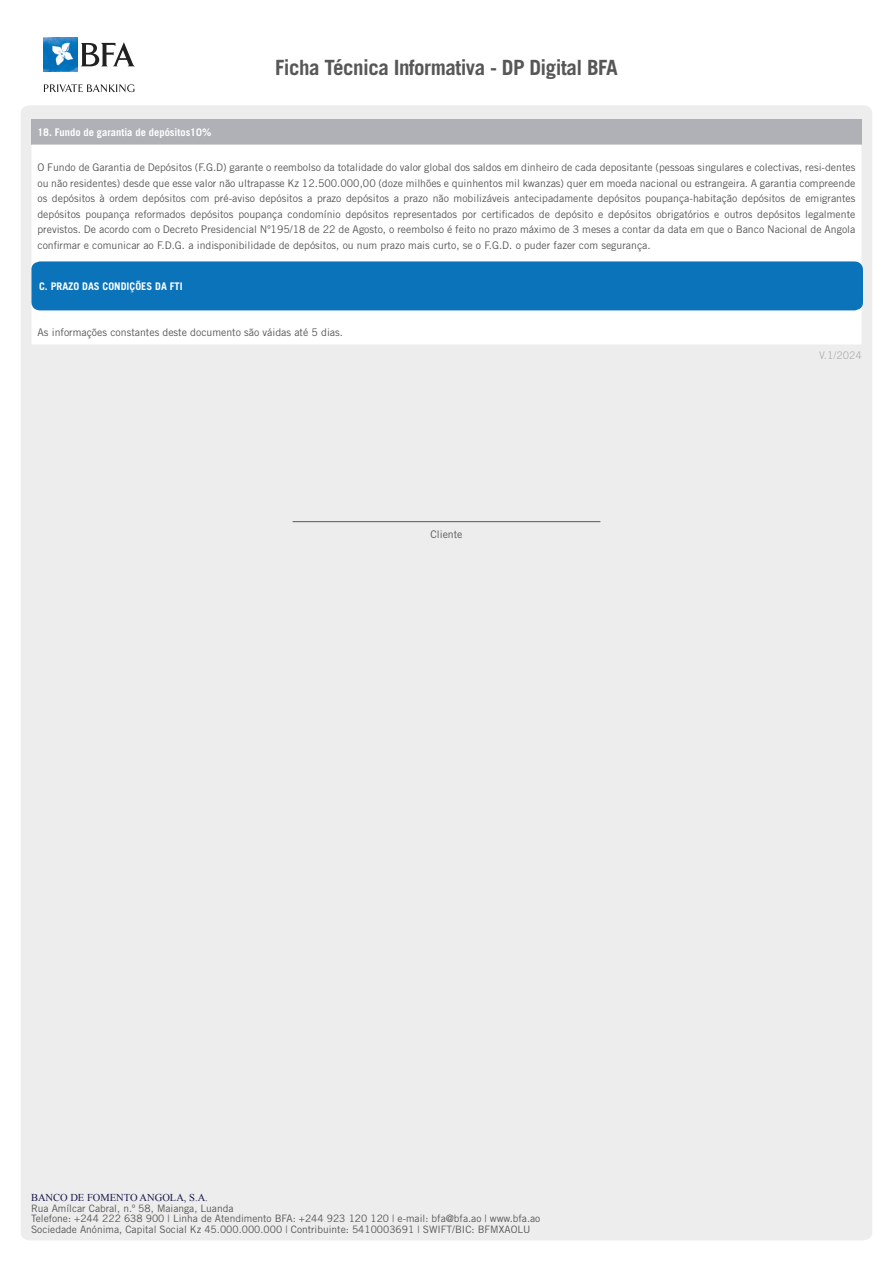
<style>
.page{position:relative;width:893px;height:1263px;background:#fff}
.page>*{position:absolute;margin:0;border:0;box-sizing:border-box;transform-origin:0 0}
.t1{font:700 21px "Trade Gothic LT Std";letter-spacing:-.025em;color:#575756}
.t2{font:10.5px/15.6px "Trade Gothic LT Std";color:#575756;text-align:justify}
.t3{font:700 10.5px "Trade Gothic LT Std";color:#fff}
.t4{font:10.5px "Times New Roman";color:#17174b}
.t5{font:10.5px "Trade Gothic LT Std";color:#b3b2b2}
.t6{font:10.2px/10.5px "Trade Gothic LT Std";color:#575756}
</style>
<div class="page">
<img style="left:43px;top:38px;width:34px;height:33px">
<svg style="left:81px;top:42px;width:54px;height:24px"></svg>
<svg style="left:44px;top:84px;width:91px;height:8px"></svg>
<div style="left:21px;top:105px;width:851px;height:1135px;background:#ededed"></div>
<div style="left:31px;top:119px;width:830px;height:26px;background:#b0b1b6"></div>
<svg style="left:31px;top:145px;width:830px;height:199px"></svg>
<hr style="left:293px;top:521px;width:307px;height:1px;background:#575756">
<div style="left:31px;top:261px;width:832px;height:49px;background:#0a73ba"></div>
<h1 class="t1" style="left:275px;top:55px;width:344px">Ficha Técnica Informativa - DP Digital BFA</h1>
<p class="t3" style="left:37px;top:125px;width:175px">18. Fundo de garantia de depósitos10%</p>
<p class="t2" style="left:37px;top:159px;width:819px">O Fundo de Garantia de Depósitos (F.G.D) garante o reembolso da totalidade do valor global dos saldos em dinheiro de cada depositante (pessoas singulares e colectivas, resi-dentes ou não residentes) desde que esse valor não ultrapasse Kz 12.500.000,00 (doze milhões e quinhentos mil kwanzas) quer em moeda nacional ou estrangeira. A garantia compreende os depósitos à ordem depósitos com pré-aviso depósitos a prazo depósitos a prazo não mobilizáveis antecipadamente depósitos poupança-habitação depósitos de emigrantes depósitos poupança reformados depósitos poupança condomínio depósitos representados por certificados de depósito e depósitos obrigatórios e outros depósitos legalmente previstos. De acordo com o Decreto Presidencial Nº195/18 de 22 de Agosto, o reembolso é feito no prazo máximo de 3 meses a contar da data em que o Banco Nacional de Angola confirmar e comunicar ao F.D.G. a indisponibilidade de depósitos, ou num prazo mais curto, se o F.G.D. o puder fazer com segurança.</p>
<p class="t3" style="left:39px;top:279px;width:145px">C. PRAZO DAS CONDIÇÕES DA FTI</p>
<p class="t2" style="left:37px;top:324px;width:307px">As informações constantes deste documento são váidas até 5 dias.</p>
<p class="t2" style="left:430px;top:526px;width:34px">Cliente</p>
<p class="t4" style="left:31px;top:1190px;width:178px">BANCO DE FOMENTO ANGOLA, S.A.</p>
<p class="t6" style="left:31px;top:1203px;width:511px">Rua Amílcar Cabral, n.º 58, Maianga, Luanda<br>Telefone: +244 222 638 900 | Linha de Atendimento BFA: +244 923 120 120 | e-mail: bfa@bfa.ao | www.bfa.ao<br>Sociedade Anónima, Capital Social Kz 45.000.000.000 | Contribuinte: 5410003691 | SWIFT/BIC: BFMXAOLU</p>
<p class="t5" style="left:819px;top:349px;width:44px">V.1/2024</p>
</div>
